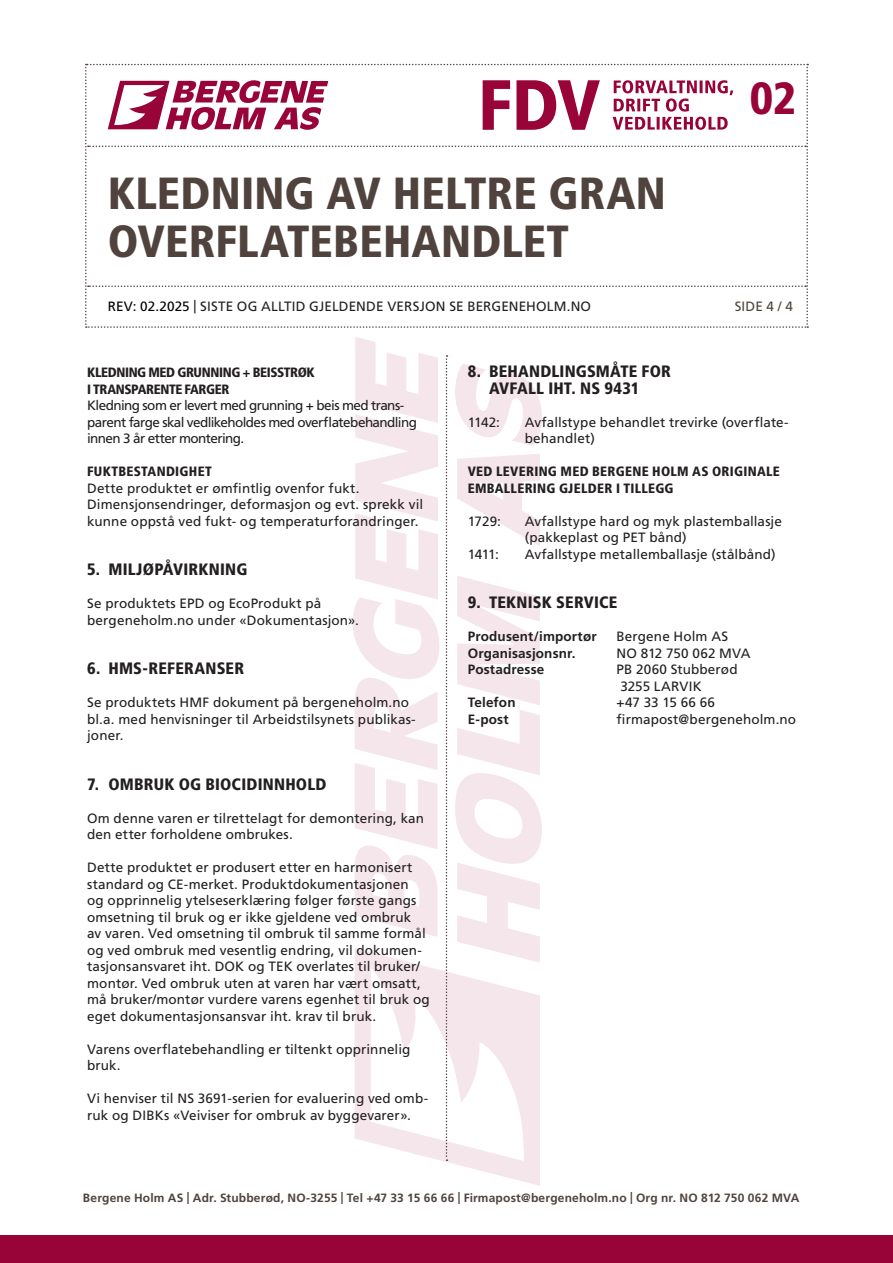
<style>
.page{position:relative;width:893px;height:1263px;background:#fff}
.page>*{position:absolute;margin:0;border:0;box-sizing:border-box;transform-origin:0 0}
.t1{font:900 condensed 45px/48px "Frutiger LT Std";letter-spacing:.005em;color:#50433d}
.t2{font:900 condensed 45px "Frutiger LT Std";color:#990438}
.t3{font:900 condensed 16.5px/16.5px "Frutiger LT Std";letter-spacing:.015em;color:#231f20}
.t4{font:13.5px/16.5px "Frutiger LT Std";letter-spacing:.01em;color:#231f20}
.t5{font:13.5px/16.5px "Frutiger LT Std";letter-spacing:-.045em;color:#231f20}
.t6{font:900 condensed 13.5px/16.5px "Frutiger LT Std";letter-spacing:.015em;color:#231f20}
.t7{font:700 13.5px "Frutiger LT Std";letter-spacing:.01em;color:#231f20}
.t8{font:900 condensed 13.5px/16.5px "Frutiger LT Std";letter-spacing:-.025em;color:#231f20}
.t9{font:13.5px "Frutiger LT Std";color:#50433d}
.t10{font:700 12px "Frutiger LT Std";letter-spacing:.015em;color:#50433d}
.s1{color:#000}
</style>
<div class="page">
<div style="left:0;top:1235px;width:893px;height:28px;background:#990438"></div>
<svg style="left:85px;top:64px;width:723px;height:264px"></svg>
<svg style="left:353px;top:337px;width:189px;height:849px"></svg>
<h1 class="t1" style="left:108px;top:169px;width:560px">KLEDNING AV HELTRE GRAN<br>OVERFLATEBEHANDLET</h1>
<h1 class="t2" style="left:750px;top:71px;width:48px">02</h1>
<p class="t4" style="left:108px;top:298px;width:485px"><span class="s1">REV: 02.2025</span> | SISTE OG ALLTID GJELDENDE VERSJON SE BERGENEHOLM.NO</p>
<p class="t9" style="left:735px;top:299px;width:60px">SIDE 4 / 4</p>
<p class="t8" style="left:87px;top:364px;width:229px">KLEDNING MED GRUNNING + BEISSTRØK<br>I TRANSPARENTE FARGER</p>
<p class="t5" style="left:87px;top:397px;width:331px">Kledning som er levert med grunning + beis med trans&shy;parent farge skal vedlikeholdes med overflatebehandling innen 3 år etter montering.</p>
<p class="t6" style="left:87px;top:463px;width:126px">FUKTBESTANDIGHET</p>
<p class="t4" style="left:87px;top:480px;width:337px">Dette produktet er ømfintlig ovenfor fukt.<br>Dimensjonsendringer, deformasjon og evt. sprekk vil kunne oppstå ved fukt- og temperaturforandringer.</p>
<p class="t3" style="left:87px;top:561px;width:162px">5. MILJØPÅVIRKNING</p>
<p class="t4" style="left:87px;top:595px;width:273px">Se produktets EPD og EcoProdukt på bergeneholm.no under «Dokumentasjon».</p>
<p class="t3" style="left:87px;top:660px;width:159px">6. HMS-REFERANSER</p>
<p class="t4" style="left:87px;top:694px;width:330px">Se produktets HMF dokument på bergeneholm.no bl.a. med henvisninger til Arbeidstilsynets publikas&shy;joner.</p>
<p class="t3" style="left:87px;top:776px;width:241px">7. OMBRUK OG BIOCIDINNHOLD</p>
<p class="t4" style="left:87px;top:810px;width:338px">Om denne varen er tilrettelagt for demontering, kan den etter forholdene ombrukes.</p>
<p class="t4" style="left:87px;top:859px;width:344px">Dette produktet er produsert etter en harmonisert standard og CE-merket. Produktdokumentasjonen<br>og opprinnelig ytelseserklæring følger første gangs omsetning til bruk og er ikke gjeldene ved ombruk<br>av varen. Ved omsetning til ombruk til samme formål og ved ombruk med vesentlig endring, vil dokumen&shy;tasjonsansvaret iht. DOK og TEK overlates til bruker/ montør. Ved ombruk uten at varen har vært omsatt, må bruker/montør vurdere varens egenhet til bruk og eget dokumentasjonsansvar iht. krav til bruk.</p>
<p class="t4" style="left:87px;top:1041px;width:325px">Varens overflatebehandling er tiltenkt opprinnelig bruk.</p>
<p class="t4" style="left:87px;top:1090px;width:343px">Vi henviser til NS 3691-serien for evaluering ved omb&shy;ruk og DIBKs «Veiviser for ombruk av byggevarer».</p>
<p class="t3" style="left:489px;top:363px;width:183px;text-indent:-21px">8. BEHANDLINGSMÅTE FOR<br>AVFALL IHT. NS 9431</p>
<p class="t4" style="left:468px;top:414px;width:34px">1142:</p>
<p class="t4" style="left:525px;top:414px;width:266px">Avfallstype behandlet trevirke (overflate&shy;behandlet)</p>
<p class="t6" style="left:468px;top:463px;width:314px">VED LEVERING MED BERGENE HOLM AS ORIGINALE<br>EMBALLERING GJELDER I TILLEGG</p>
<p class="t4" style="left:468px;top:513px;width:35px">1729:</p>
<p class="t4" style="left:525px;top:513px;width:259px">Avfallstype hard og myk plastemballasje (pakkeplast og PET bånd)</p>
<p class="t4" style="left:468px;top:546px;width:33px">1411:</p>
<p class="t4" style="left:525px;top:546px;width:252px">Avfallstype metallemballasje (stålbånd)</p>
<p class="t3" style="left:468px;top:594px;width:151px">9. TEKNISK SERVICE</p>
<p class="t7" style="left:468px;top:629px;width:130px">Produsent/importør</p>
<p class="t4" style="left:617px;top:628px;width:113px">Bergene Holm AS</p>
<p class="t7" style="left:468px;top:645px;width:109px">Organisasjonsnr.</p>
<p class="t4" style="left:617px;top:645px;width:135px">NO 812 750 062 MVA</p>
<p class="t7" style="left:468px;top:662px;width:78px">Postadresse</p>
<p class="t4" style="left:617px;top:661px;width:122px">PB 2060 Stubberød<br>3255 LARVIK</p>
<p class="t7" style="left:468px;top:695px;width:49px">Telefon</p>
<p class="t4" style="left:617px;top:694px;width:100px">+47 33 15 66 66</p>
<p class="t7" style="left:468px;top:711px;width:42px">E-post</p>
<p class="t4" style="left:617px;top:711px;width:181px">firmapost@bergeneholm.no</p>
<p class="t10" style="left:83px;top:1191px;width:718px">Bergene Holm AS | Adr. Stubberød, NO-3255 | Tel +47 33 15 66 66 | Firmapost@bergeneholm.no | Org nr. NO 812 750 062 MVA</p>
</div>
